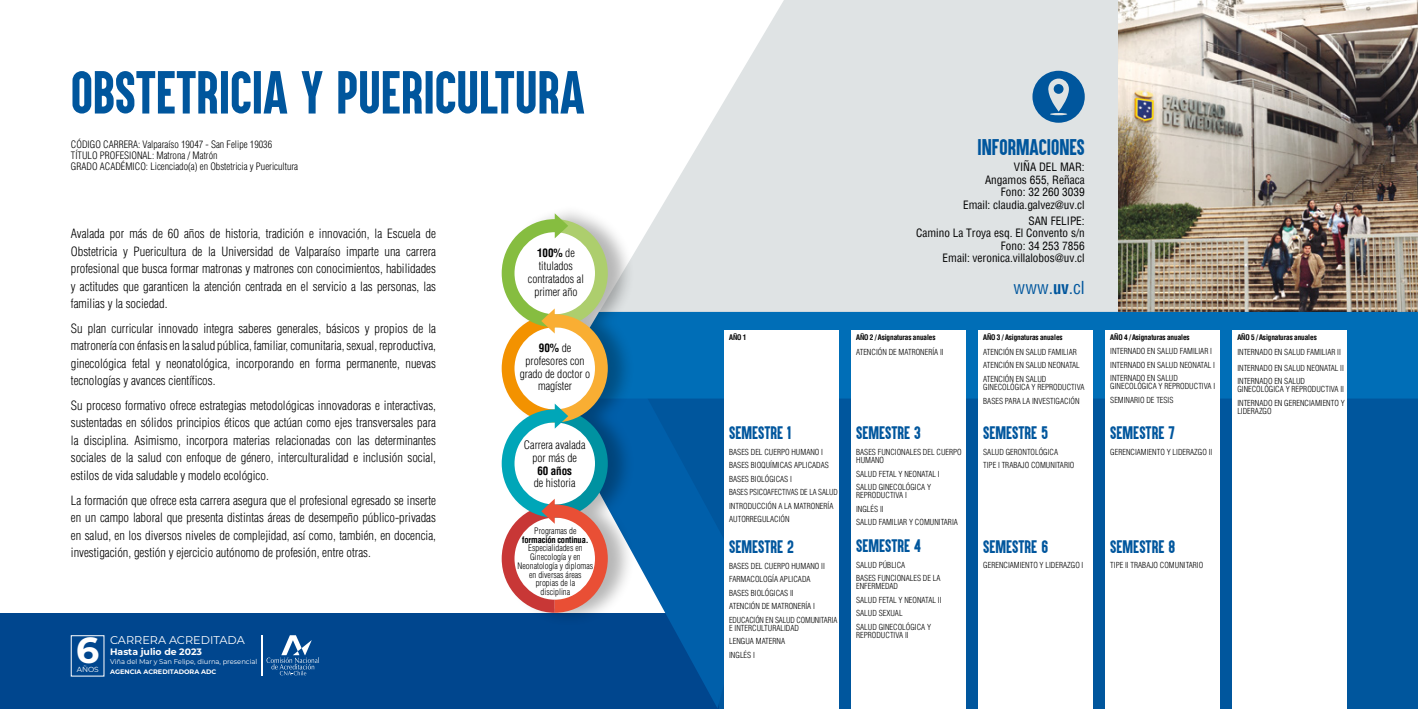
<style>
.page{position:relative;width:1418px;height:709px;background:#fff}
.page>*{position:absolute;margin:0;border:0;box-sizing:border-box;transform-origin:0 0}
.t1{font:50px "Aku&Kamu";color:#00569d}
.t2{font:700 36.25px "Montserrat";color:#fff}
.t3{font:18.75px "Aku&Kamu";color:#00569d}
.t4{font:condensed 17.5px "Helvetica";color:#00569d}
.t5{font:15px "Aku&Kamu";color:#00569d}
.t6{font:300 condensed 12.5px/17.5px "Helvetica";color:#000;text-align:justify}
.t7{font:300 condensed 11.38px/12.9px "Helvetica";color:#000;text-align:center}
.t8{font:700 condensed 11.38px "Helvetica";color:#000}
.t9{font:condensed 11.25px/12.5px "Helvetica";color:#000;text-align:right}
.t10{font:11.25px "Montserrat";color:#fff}
.t11{font:300 condensed 10px/11.2px "Helvetica";color:#000}
.t12{font:700 9.25px "Montserrat";color:#fff}
.t13{font:300 condensed 8.75px/8.8px "Helvetica";color:#000;text-align:center}
.t14{font:700 condensed 8.75px "Helvetica";letter-spacing:-.01em;color:#000}
.t15{font:300 condensed 8.12px/13.5px "Helvetica";color:#000}
.t16{font:700 condensed 7.5px "Helvetica";letter-spacing:-.01em;color:#000}
.t17{font:7.38px "Montserrat";color:#fff}
.t18{font:6.88px "Montserrat";letter-spacing:-.005em;color:#fff}
.t19{font:700 6.5px "Montserrat";color:#fff}
.s1{font-weight:700}
</style>
<div class="page">
<svg style="left:635px;top:0;width:483px;height:312px;background:#e2e6e7"></svg>
<img style="left:1118px;top:0;width:299px;height:312px">
<div style="left:718px;top:398px;width:699px;height:311px;background:#00569d"></div>
<div style="left:0;top:613px;width:718px;height:96px;background:#00468e"></div>
<svg style="left:635px;top:398px;width:89px;height:310px;fill:#005faa"></svg>
<div style="left:635px;top:312px;width:782px;height:86px;background:#006eb7"></div>
<svg style="left:1032px;top:71px;width:52px;height:52px;background:#5289b7"></svg>
<hr style="left:261px;top:635px;width:1px;height:40px;background:#fff">
<svg style="left:266px;top:635px;width:53px;height:40px"></svg>
<div style="left:502px;top:203px;width:133px;height:424px;background:#000;opacity:.29"></div>
<svg style="left:501px;top:213px;width:107px;height:399px"></svg>
<div style="left:724px;top:331px;width:114px;height:378px;background:#fff"></div>
<div style="left:851px;top:331px;width:114px;height:378px;background:#fff"></div>
<div style="left:978px;top:331px;width:114px;height:378px;background:#fff"></div>
<div style="left:1105px;top:331px;width:114px;height:378px;background:#fff"></div>
<div style="left:1232px;top:331px;width:114px;height:378px;background:#fff"></div>
<h1 class="t1" style="left:71px;top:60px;width:515px">OBSTETRICIA Y PUERICULTURA</h1>
<p class="t11" style="left:71px;top:138px;width:229px">CÓDIGO CARRERA: Valparaíso 19047 - San Felipe 19036<br>TÍTULO PROFESIONAL: Matrona / Matrón<br>GRADO ACADÉMICO: Licenciado(a) en Obstetricia y Puericultura</p>
<p class="t6" style="left:71px;top:225px;width:366px">Avalada por más de 60 años de historia, tradición e innovación, la Escuela de Obstetricia y Puericultura de la Universidad de Valparaíso imparte una carrera profesional que busca formar matronas y matrones con conocimientos, habilidades y actitudes que garanticen la atención centrada en el servicio a las personas, las familias y la sociedad.</p>
<p class="t6" style="left:71px;top:319px;width:366px">Su plan curricular innovado integra saberes generales, básicos y propios de la matronería con énfasis en la salud pública, familiar, comunitaria, sexual, reproductiva, ginecológica fetal y neonatológica, incorporando en forma permanente, nuevas tecnologías y avances científicos.</p>
<p class="t6" style="left:71px;top:396px;width:366px">Su proceso formativo ofrece estrategias metodológicas innovadoras e interactivas, sustentadas en sólidos principios éticos que actúan como ejes transversales para la disciplina. Asimismo, incorpora materias relacionadas con las determinantes sociales de la salud con enfoque de género, interculturalidad e inclusión social, estilos de vida saludable y modelo ecológico.</p>
<p class="t6" style="left:71px;top:491px;width:367px">La formación que ofrece esta carrera asegura que el profesional egresado se inserte en un campo laboral que presenta distintas áreas de desempeño público-privadas en salud, en los diversos niveles de complejidad, así como, también, en docencia, investigación, gestión y ejercicio autónomo de profesión, entre otras.</p>
<p class="t10" style="left:110px;top:632px;width:136px">CARRERA ACREDITADA</p>
<p class="t12" style="left:110px;top:645px;width:93px">Hasta julio de 2023</p>
<p class="t18" style="left:110px;top:657px;width:149px">Viña del Mar y San Felipe, diurna, presencial</p>
<h2 class="t2" style="left:76px;top:624px;width:25px">6</h2>
<p class="t17" style="left:77px;top:664px;width:24px">AÑOS</p>
<p class="t19" style="left:110px;top:667px;width:108px">AGENCIA ACREDITADORA ADC</p>
<p class="t7" style="left:528px;top:246px;width:57px"><span class="s1">100%</span> de titulados contratados al primer año</p>
<p class="t7" style="left:520px;top:341px;width:72px"><span class="s1">90%</span> de profesores con grado de doctor o magíster</p>
<p class="t7" style="left:524px;top:438px;width:63px">Carrera avalada por más de</p>
<p class="t8" style="left:537px;top:463px;width:36px">60 años</p>
<p class="t7" style="left:533px;top:477px;width:43px">de historia</p>
<p class="t13" style="left:534px;top:526px;width:44px">Programas de</p>
<p class="t14" style="left:522px;top:534px;width:68px">formación continua.</p>
<p class="t13" style="left:517px;top:544px;width:77px">Especialidades en<br>Ginecología y en<br>Neonatología y diplomas en diversas áreas propias de la<br>disciplina</p>
<p class="t16" style="left:729px;top:333px;width:19px">AÑO 1</p>
<p class="t5" style="left:729px;top:422px;width:64px">SEMESTRE 1</p>
<p class="t15" style="left:729px;top:445px;width:110px">BASES DEL CUERPO HUMANO I<br>BASES BIOQUÍMICAS APLICADAS<br>BASES BIOLÓGICAS I<br>BASES PSICOAFECTIVAS DE LA SALUD<br>INTRODUCCIÓN A LA MATRONERÍA<br>AUTORREGULACIÓN</p>
<p class="t5" style="left:729px;top:536px;width:66px">SEMESTRE 2</p>
<p class="t15" style="left:729px;top:559px;width:110px">BASES DEL CUERPO HUMANO II<br>FARMACOLOGÍA APLICADA<br>BASES BIOLÓGICAS II<br>ATENCIÓN DE MATRONERÍA I<br>EDUCACIÓN EN SALUD COMUNITARIA</p>
<p class="t15" style="left:729px;top:621px;width:71px">E INTERCULTURALIDAD<br>LENGUA MATERNA<br>INGLÉS I</p>
<h3 class="t3" style="left:977px;top:135px;width:109px">INFORMACIONES</h3>
<p class="t9" style="left:963px;top:160px;width:123px">VIÑA DEL MAR:<br>Angamos 655, Reñaca<br>Fono: 32 260 3039<br>Email: claudia.galvez@uv.cl</p>
<p class="t9" style="left:916px;top:214px;width:170px">SAN FELIPE:<br>Camino La Troya esq. El Convento s/n<br>Fono: 34 253 7856<br>Email: veronica.villalobos@uv.cl</p>
<h3 class="t4" style="left:1013px;top:276px;width:73px">www.<span class="s1">uv</span>.cl</h3>
<p class="t16" style="left:856px;top:333px;width:81px">AÑO 2 / Asignaturas anuales</p>
<p class="t15" style="left:856px;top:345px;width:89px">ATENCIÓN DE MATRONERÍA II</p>
<p class="t5" style="left:856px;top:423px;width:66px">SEMESTRE 3</p>
<p class="t15" style="left:856px;top:448px;width:107px;line-height:8.1px">BASES FUNCIONALES DEL CUERPO<br>HUMANO</p>
<p class="t15" style="left:856px;top:467px;width:85px">SALUD FETAL Y NEONATAL I<br>SALUD GINECOLÓGICA Y</p>
<p class="t15" style="left:856px;top:488px;width:103px">REPRODUCTIVA I<br>INGLÉS II<br>SALUD FAMILIAR Y COMUNITARIA</p>
<p class="t5" style="left:856px;top:535px;width:66px">SEMESTRE 4</p>
<p class="t15" style="left:856px;top:558px;width:86px">SALUD PÚBLICA<br>BASES FUNCIONALES DE LA</p>
<p class="t15" style="left:856px;top:579px;width:87px">ENFERMEDAD<br>SALUD FETAL Y NEONATAL II<br>SALUD SEXUAL<br>SALUD GINECOLÓGICA Y</p>
<p class="t15" style="left:856px;top:628px;width:54px">REPRODUCTIVA II</p>
<p class="t16" style="left:983px;top:333px;width:81px">AÑO 3 / Asignaturas anuales</p>
<p class="t15" style="left:983px;top:345px;width:98px">ATENCIÓN EN SALUD FAMILIAR<br>ATENCIÓN EN SALUD NEONATAL<br>ATENCIÓN EN SALUD</p>
<p class="t15" style="left:983px;top:379px;width:103px;line-height:14.1px">GINECOLÓGICA Y REPRODUCTIVA<br>BASES PARA LA INVESTIGACIÓN</p>
<p class="t5" style="left:983px;top:423px;width:66px">SEMESTRE 5</p>
<p class="t15" style="left:983px;top:445px;width:93px">SALUD GERONTOLÓGICA<br>TIPE I TRABAJO COMUNITARIO</p>
<p class="t5" style="left:983px;top:536px;width:66px">SEMESTRE 6</p>
<p class="t15" style="left:983px;top:558px;width:102px">GERENCIAMIENTO Y LIDERAZGO I</p>
<p class="t16" style="left:1110px;top:333px;width:81px">AÑO 4 / Asignaturas anuales</p>
<p class="t15" style="left:1110px;top:344px;width:106px">INTERNADO EN SALUD FAMILIAR I<br>INTERNADO EN SALUD NEONATAL I<br>INTERNADO EN SALUD</p>
<p class="t15" style="left:1110px;top:379px;width:106px">GINECOLÓGICA Y REPRODUCTIVA I<br>SEMINARIO DE TESIS</p>
<p class="t5" style="left:1110px;top:422px;width:66px">SEMESTRE 7</p>
<p class="t15" style="left:1110px;top:445px;width:104px">GERENCIAMIENTO Y LIDERAZGO II</p>
<p class="t16" style="left:1237px;top:333px;width:81px">AÑO 5 / Asignaturas anuales</p>
<p class="t15" style="left:1237px;top:343px;width:108px;line-height:16.2px">INTERNADO EN SALUD FAMILIAR II<br>INTERNADO EN SALUD NEONATAL II</p>
<p class="t15" style="left:1237px;top:377px;width:108px;line-height:8.1px">INTERNADO EN SALUD<br>GINECOLÓGICA Y REPRODUCTIVA II</p>
<p class="t15" style="left:1237px;top:399px;width:109px;line-height:8.1px">INTERNADO EN GERENCIAMIENTO Y<br>LIDERAZGO</p>
<p class="t5" style="left:1110px;top:536px;width:66px">SEMESTRE 8</p>
<p class="t15" style="left:1110px;top:558px;width:94px">TIPE II TRABAJO COMUNITARIO</p>
</div>
